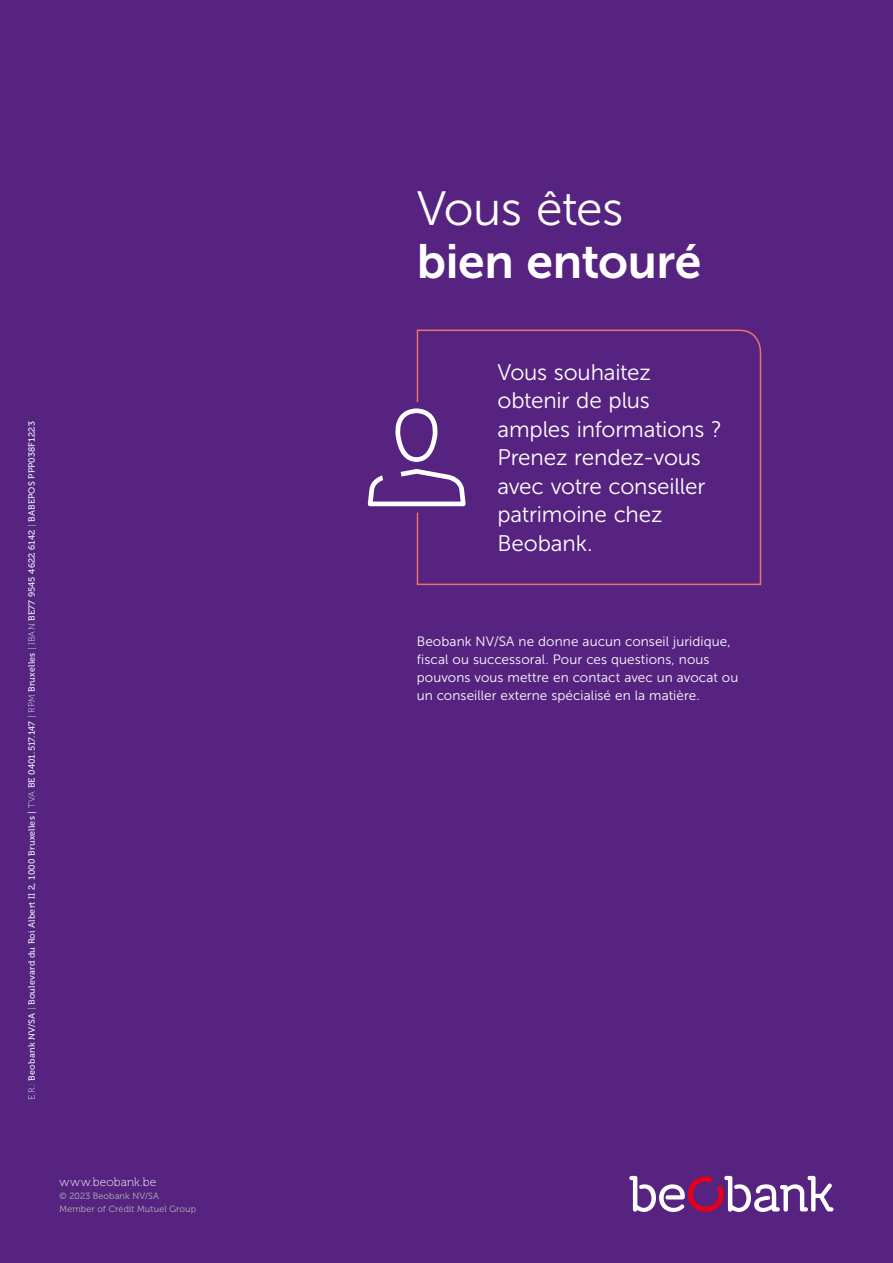
<style>
.page{position:relative;width:893px;height:1263px;background:#572381}
.page>*{position:absolute;margin:0;border:0;box-sizing:border-box;transform-origin:0 0}
.t1{font:48px "Museo Sans 700";letter-spacing:-.01em;color:#fff}
.t2{font:48px "Museo Sans 300";letter-spacing:-.02em;color:#fff}
.t3{font:22.5px/28.5px "Museo Sans 300";letter-spacing:-.01em;color:#fff}
.t4{font:13.5px/18px "Museo Sans 300";letter-spacing:.01em;color:#fff}
.t5{font:12px "Museo 100";letter-spacing:.015em;color:#fff}
.t6{font:9px "Museo 500";letter-spacing:.02em;color:#e4f0fa}
.t7{font:9px/12.9px "Museo 300";letter-spacing:.02em;color:#b1b3b4}
.s1{font-family:"Museo 100"}
</style>
<div class="page">
<svg style="left:416px;top:329px;width:346px;height:257px"></svg>
<div style="left:361px;top:402px;width:111px;height:111px;background:#572381;border-radius:50%"></div>
<svg style="left:395px;top:408px;width:43px;height:54px"></svg>
<svg style="left:368px;top:469px;width:98px;height:37px"></svg>
<svg style="left:629px;top:1176px;width:204px;height:36px"></svg>
<p class="t6" style="left:27px;top:1100px;width:680px;rotate:-90deg"><span class="s1">E.R.:</span> Beobank NV/SA <span class="s1">|</span> Boulevard du Roi Albert II 2, 1000 Bruxelles | <span class="s1">TVA</span> BE 0401.517.147 <span class="s1">| RPM</span> Bruxelles <span class="s1">| IBAN</span> BE77 9545 4622 6142 <span class="s1">|</span> BABEPOS PPP038F1223</p>
<p class="t5" style="left:60px;top:1175px;width:98px">www.beobank.be</p>
<p class="t7" style="left:60px;top:1190px;width:138px">© 2023 Beobank NV/SA<br>Member of Crédit Mutuel Group</p>
<h1 class="t2" style="left:417px;top:183px;width:208px">Vous êtes</h1>
<h1 class="t1" style="left:417px;top:234px;width:286px">bien entouré</h1>
<h2 class="t3" style="left:497px;top:358px;width:226px">Vous souhaitez obtenir de plus amples informations ?<br>Prenez rendez-vous avec votre conseiller patrimoine chez<br>Beobank.</h2>
<p class="t4" style="left:417px;top:632px;width:323px">Beobank NV/SA ne donne aucun conseil juridique, fiscal ou successoral. Pour ces questions, nous pouvons vous mettre en contact avec un avocat ou un conseiller externe spécialisé en la matière.</p>
</div>
